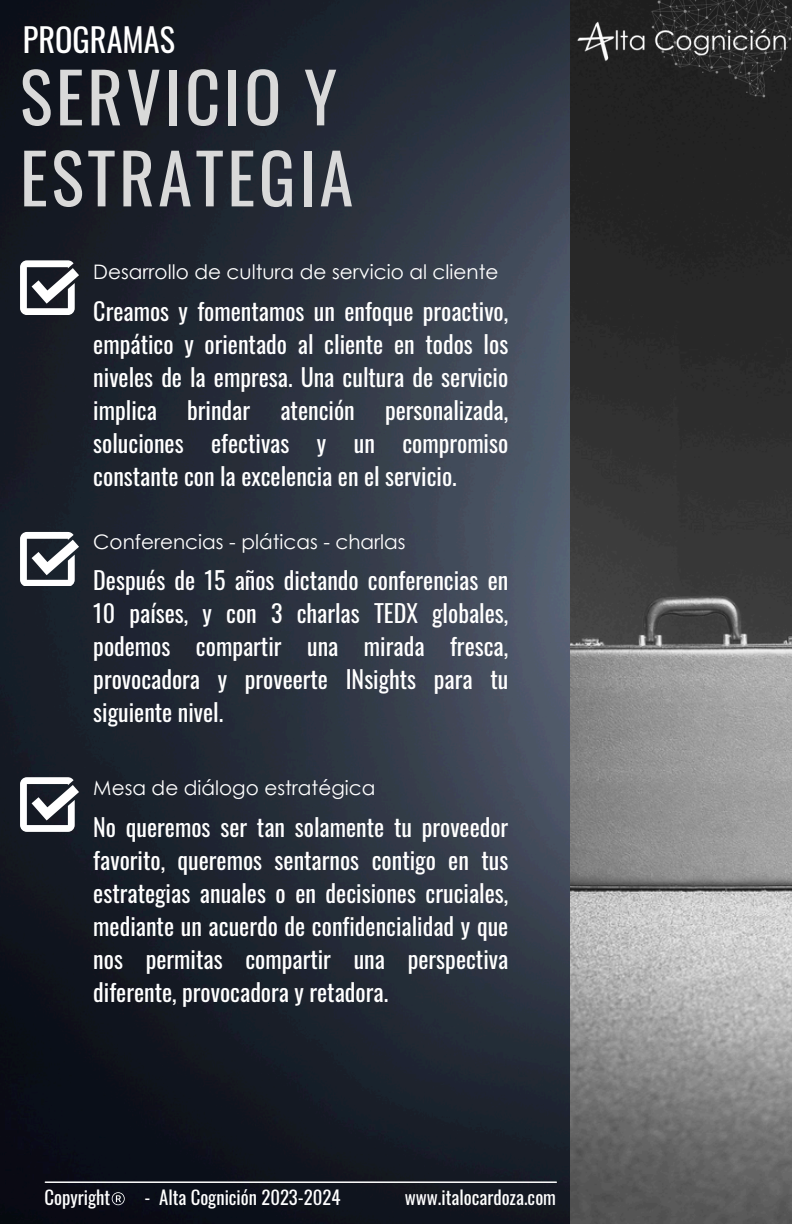
<style>
.page{position:relative;width:792px;height:1224px;background:#fff}
.page>*{position:absolute;margin:0;border:0;box-sizing:border-box;transform-origin:0 0}
.t1{font:68.8px/81px "Oswald";letter-spacing:.05em;color:#d9d9d9}
.t2{font:32.4px "Oswald";color:#fff}
.t3{font:24px/33px "Oswald";color:#fff;text-align:justify}
.t4{font:20px "Century Gothic";color:#fff}
.t5{font:18.8px "Oswald";color:#fff}
</style>
<div class="page">
<img style="left:0;top:0;width:571px;height:1224px">
<hr style="left:45px;top:1181px;width:511px;height:2px;background:#fff">
<svg style="left:20px;top:532px;width:59px;height:54px"></svg>
<svg style="left:20px;top:260px;width:59px;height:54px"></svg>
<svg style="left:20px;top:777px;width:59px;height:54px"></svg>
<svg style="left:112px;top:1190px;width:23px;height:19px"></svg>
<img style="left:571px;top:164px;width:221px;height:1060px">
<img style="left:548px;top:0;width:244px;height:164px">
<p class="t2" style="left:23px;top:14px;width:154px">PROGRAMAS</p>
<h2 class="t1" style="left:20px;top:54px;width:335px">SERVICIO Y<br>ESTRATEGIA</h2>
<p class="t4" style="left:93px;top:259px;width:407px">Desarrollo de cultura de servicio al cliente</p>
<p class="t3" style="left:93px;top:293px;width:417px">Creamos y fomentamos un enfoque proactivo, empático y orientado al cliente en todos los niveles de la empresa. Una cultura de servicio implica</p>
<p class="t3" style="left:187px;top:392px;width:65px">brindar</p>
<p class="t3" style="left:280px;top:392px;width:76px">atención</p>
<p class="t3" style="left:93px;top:392px;width:417px;text-indent:292px">personalizada, soluciones efectivas y un compromiso constante con la excelencia en el servicio.</p>
<h3 class="t4" style="left:93px;top:529px;width:314px">Conferencias - pláticas - charlas</h3>
<h1 class="t3" style="left:93px;top:563px;width:417px">Después de 15 años dictando conferencias en 10 países, y con 3 charlas TEDX globales, podemos compartir una mirada fresca, provocadora y proveerte INsights para tu siguiente nivel.</h1>
<p class="t4" style="left:93px;top:775px;width:284px">Mesa de diálogo estratégica</p>
<p class="t3" style="left:93px;top:809px;width:417px">No queremos ser tan solamente tu proveedor favorito, queremos sentarnos contigo en tus estrategias anuales o en decisiones cruciales, mediante un acuerdo de confidencialidad y que nos permitas compartir una perspectiva diferente, provocadora y retadora.</p>
<p class="t5" style="left:44px;top:1182px;width:67px">Copyright</p>
<p class="t5" style="left:145px;top:1182px;width:197px">- Alta Cognición 2023-2024</p>
<p class="t5" style="left:405px;top:1182px;width:153px">www.italocardoza.com</p>
</div>
